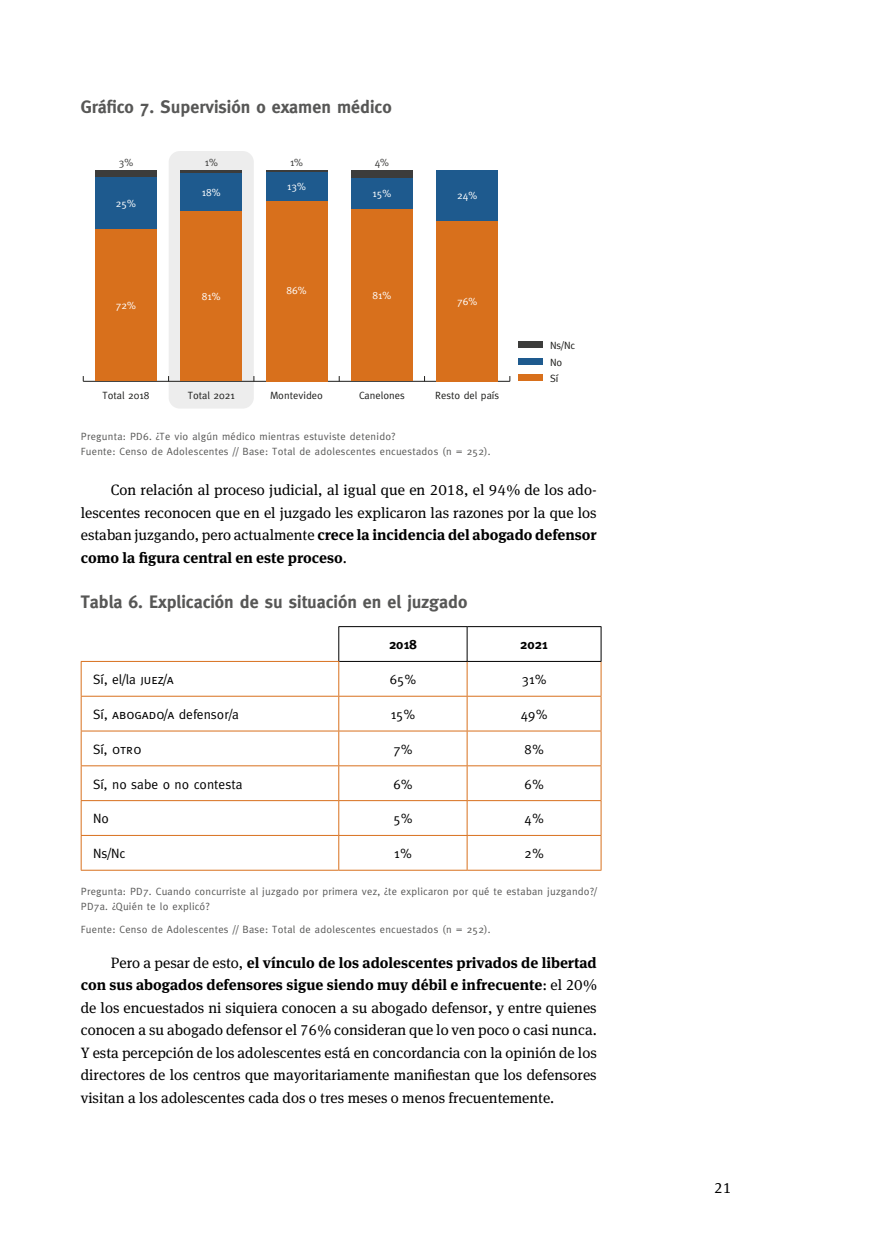
<style>
.page{position:relative;width:893px;height:1260px;background:#fff}
.page>*{position:absolute;margin:0;border:0;box-sizing:border-box;transform-origin:0 0}
.t1{font:700 18px "Meta";color:#575756}
.t2{font:15px/22.5px "Meta Serif Tf";color:#000;text-align:justify}
.t3{font:13.5px "Meta";color:#000}
.t4{font:700 13.5px "Meta";color:#000}
.t5{font:13.5px "Meta Caps";color:#000}
.t6{font:10.5px/15px "Meta";letter-spacing:.025em;color:#575756}
.t7{font:10.5px/16.6px "Meta";color:#1d1d1b}
.t8{font:10.5px "Meta";color:#fff}
.t9{font:10.5px "Meta";color:#3c3c3b}
.s1{font-weight:700}
.s2{font-family:"Meta Caps"}
.s3{font-family:"Meta"}
</style>
<div class="page">
<hr style="left:467px;top:662px;width:1px;height:34px;background:#d8701d">
<hr style="left:339px;top:696px;width:128px;height:1px;background:#d8701d">
<hr style="left:338px;top:697px;width:1px;height:34px;background:#d8701d">
<hr style="left:467px;top:696px;width:134px;height:1px;background:#d8701d">
<hr style="left:467px;top:697px;width:1px;height:34px;background:#d8701d">
<hr style="left:81px;top:731px;width:258px;height:1px;background:#d8701d">
<hr style="left:339px;top:731px;width:128px;height:1px;background:#d8701d">
<hr style="left:338px;top:731px;width:1px;height:34px;background:#d8701d">
<hr style="left:467px;top:731px;width:134px;height:1px;background:#d8701d">
<hr style="left:467px;top:731px;width:1px;height:34px;background:#d8701d">
<hr style="left:81px;top:765px;width:258px;height:1px;background:#d8701d">
<hr style="left:339px;top:765px;width:128px;height:1px;background:#d8701d">
<hr style="left:338px;top:766px;width:1px;height:34px;background:#d8701d">
<hr style="left:467px;top:765px;width:134px;height:1px;background:#d8701d">
<hr style="left:467px;top:766px;width:1px;height:34px;background:#d8701d">
<hr style="left:81px;top:800px;width:258px;height:1px;background:#d8701d">
<hr style="left:339px;top:800px;width:128px;height:1px;background:#d8701d">
<hr style="left:338px;top:801px;width:1px;height:34px;background:#d8701d">
<hr style="left:467px;top:800px;width:134px;height:1px;background:#d8701d">
<hr style="left:467px;top:801px;width:1px;height:34px;background:#d8701d">
<hr style="left:81px;top:835px;width:258px;height:1px;background:#d8701d">
<hr style="left:339px;top:835px;width:128px;height:1px;background:#d8701d">
<hr style="left:338px;top:836px;width:1px;height:34px;background:#d8701d">
<hr style="left:467px;top:835px;width:134px;height:1px;background:#d8701d">
<hr style="left:467px;top:836px;width:1px;height:34px;background:#d8701d">
<hr style="left:601px;top:662px;width:1px;height:34px;background:#d8701d">
<hr style="left:81px;top:697px;width:1px;height:34px;background:#d8701d">
<hr style="left:601px;top:697px;width:1px;height:34px;background:#d8701d">
<hr style="left:81px;top:731px;width:1px;height:34px;background:#d8701d">
<hr style="left:601px;top:731px;width:1px;height:34px;background:#d8701d">
<hr style="left:81px;top:766px;width:1px;height:34px;background:#d8701d">
<hr style="left:601px;top:766px;width:1px;height:34px;background:#d8701d">
<hr style="left:81px;top:801px;width:1px;height:34px;background:#d8701d">
<hr style="left:601px;top:801px;width:1px;height:34px;background:#d8701d">
<hr style="left:81px;top:836px;width:1px;height:34px;background:#d8701d">
<hr style="left:81px;top:870px;width:258px;height:1px;background:#d8701d">
<hr style="left:339px;top:870px;width:128px;height:1px;background:#d8701d">
<hr style="left:467px;top:870px;width:134px;height:1px;background:#d8701d">
<hr style="left:601px;top:836px;width:1px;height:34px;background:#d8701d">
<hr style="left:467px;top:626px;width:134px;height:1px;background:#000">
<hr style="left:601px;top:627px;width:1px;height:34px;background:#000">
<hr style="left:467px;top:661px;width:134px;height:1px;background:#000">
<hr style="left:338px;top:626px;width:129px;height:1px;background:#000">
<hr style="left:338px;top:627px;width:1px;height:34px;background:#000">
<hr style="left:467px;top:627px;width:1px;height:34px;background:#000">
<hr style="left:339px;top:661px;width:128px;height:1px;background:#000">
<hr style="left:81px;top:661px;width:258px;height:1px;background:#d8701d">
<hr style="left:81px;top:662px;width:1px;height:34px;background:#d8701d">
<hr style="left:338px;top:662px;width:1px;height:34px;background:#d8701d">
<hr style="left:81px;top:696px;width:258px;height:1px;background:#d8701d">
<div style="left:169px;top:151px;width:85px;height:258px;background:#ededed;border-radius:11px"></div>
<hr style="left:83px;top:381px;width:427px;height:1px;background:#1d1d1b">
<div style="left:518px;top:342px;width:25px;height:6px;background:#3c3c3b"></div>
<div style="left:95px;top:171px;width:62px;height:6px;background:#3c3c3b"></div>
<hr style="left:181px;top:171px;width:61px;height:2px;background:#3c3c3b">
<hr style="left:266px;top:171px;width:61px;height:2px;background:#3c3c3b">
<div style="left:351px;top:171px;width:62px;height:7px;background:#3c3c3b"></div>
<div style="left:518px;top:358px;width:25px;height:6px;background:#1e5a8e"></div>
<div style="left:95px;top:177px;width:62px;height:53px;background:#1e5a8e"></div>
<div style="left:181px;top:173px;width:61px;height:39px;background:#1e5a8e"></div>
<div style="left:266px;top:173px;width:61px;height:28px;background:#1e5a8e"></div>
<div style="left:351px;top:178px;width:62px;height:32px;background:#1e5a8e"></div>
<div style="left:436px;top:171px;width:62px;height:50px;background:#1e5a8e"></div>
<div style="left:518px;top:375px;width:25px;height:6px;background:#d8701c"></div>
<div style="left:95px;top:230px;width:62px;height:151px;background:#d8701c"></div>
<div style="left:181px;top:212px;width:61px;height:169px;background:#d8701c"></div>
<div style="left:266px;top:201px;width:61px;height:180px;background:#d8701c"></div>
<div style="left:351px;top:210px;width:62px;height:171px;background:#d8701c"></div>
<div style="left:436px;top:221px;width:62px;height:160px;background:#d8701c"></div>
<p class="t1" style="left:81px;top:96px;width:312px">Gráfico 7. Supervisión o examen médico</p>
<p class="t9" style="left:119px;top:156px;width:16px">3%</p>
<p class="t8" style="left:116px;top:197px;width:21px">25%</p>
<p class="t8" style="left:116px;top:299px;width:21px">72%</p>
<p class="t9" style="left:205px;top:156px;width:14px">1%</p>
<p class="t9" style="left:290px;top:156px;width:14px">1%</p>
<p class="t8" style="left:202px;top:186px;width:20px">18%</p>
<p class="t8" style="left:202px;top:290px;width:20px">81%</p>
<p class="t8" style="left:287px;top:180px;width:20px">13%</p>
<p class="t8" style="left:287px;top:285px;width:21px">86%</p>
<p class="t9" style="left:375px;top:156px;width:16px">4%</p>
<p class="t8" style="left:373px;top:188px;width:20px">15%</p>
<p class="t8" style="left:457px;top:189px;width:21px">24%</p>
<p class="t8" style="left:373px;top:289px;width:20px">81%</p>
<p class="t8" style="left:457px;top:295px;width:21px">76%</p>
<p class="t7" style="left:102px;top:387px;width:48px">Total 2018</p>
<p class="t7" style="left:188px;top:387px;width:48px">Total 2021</p>
<p class="t7" style="left:270px;top:387px;width:54px">Montevideo</p>
<p class="t7" style="left:359px;top:387px;width:47px">Canelones</p>
<p class="t7" style="left:435px;top:387px;width:66px">Resto del país</p>
<p class="t7" style="left:550px;top:337px;width:27px">Ns/Nc<br>No<br>Sí</p>
<p class="t6" style="left:81px;top:429px;width:411px">Pregunta: PD6. ¿Te vio algún médico mientras estuviste detenido?<br>Fuente: Censo de Adolescentes // Base: Total de adolescentes encuestados (n = 252).</p>
<p class="t2" style="left:81px;top:478px;width:517px;text-indent:30px">Con relación al proceso judicial, al igual que en 2018, el 94% de los ado&shy;lescentes reconocen que en el juzgado les explicaron las razones por la que los estaban juzgando, pero actualmente <span class="s1">crece la incidencia del abogado defensor como la figura central en este proceso</span>.</p>
<p class="t1" style="left:81px;top:591px;width:388px">Tabla 6. Explicación de su situación en el juzgado</p>
<p class="t4" style="left:389px;top:637px;width:29px">2018</p>
<p class="t4" style="left:520px;top:637px;width:29px">2021</p>
<p class="t3" style="left:93px;top:672px;width:82px">Sí, el/la <span class="s2">juez/a</span></p>
<p class="t3" style="left:390px;top:672px;width:28px">65%</p>
<p class="t3" style="left:522px;top:672px;width:26px">31%</p>
<p class="t3" style="left:93px;top:707px;width:147px">Sí, <span class="s2">abogado/a</span> defensor/a</p>
<p class="t3" style="left:391px;top:707px;width:26px">15%</p>
<p class="t3" style="left:521px;top:707px;width:28px">49%</p>
<p class="t5" style="left:93px;top:741px;width:50px"><span class="s3">Sí,</span> otro</p>
<p class="t3" style="left:393px;top:741px;width:21px">7%</p>
<p class="t3" style="left:525px;top:741px;width:21px">8%</p>
<p class="t3" style="left:93px;top:776px;width:151px">Sí, no sabe o no contesta</p>
<p class="t3" style="left:393px;top:776px;width:21px">6%</p>
<p class="t3" style="left:525px;top:776px;width:21px">6%</p>
<p class="t3" style="left:93px;top:811px;width:17px">No</p>
<p class="t3" style="left:393px;top:811px;width:21px">5%</p>
<p class="t3" style="left:525px;top:811px;width:21px">4%</p>
<p class="t3" style="left:93px;top:846px;width:34px">Ns/Nc</p>
<p class="t3" style="left:394px;top:846px;width:19px">1%</p>
<p class="t3" style="left:525px;top:846px;width:21px">2%</p>
<p class="t6" style="left:81px;top:883px;width:517px">Pregunta: PD7. Cuando concurriste al juzgado por primera vez, ¿te explicaron por qué te estaban juzgando?/<br>PD7a. ¿Quién te lo explicó?</p>
<p class="t6" style="left:81px;top:922px;width:411px">Fuente: Censo de Adolescentes // Base: Total de adolescentes encuestados (n = 252).</p>
<p class="t2" style="left:81px;top:951px;width:517px;text-indent:30px">Pero a pesar de esto, <span class="s1">el vínculo de los adolescentes privados de libertad con sus abogados defensores sigue siendo muy débil e infrecuente</span>: el 20% de los encuestados ni siquiera conocen a su abogado defensor, y entre quienes conocen a su abogado defensor el 76% consideran que lo ven poco o casi nunca.<br>Y esta percepción de los adolescentes está en concordancia con la opinión de los directores de los centros que mayoritariamente manifiestan que los defensores visitan a los adolescentes cada dos o tres meses o menos frecuentemente.</p>
<p class="t2" style="left:714px;top:1176px;width:19px">21</p>
</div>
